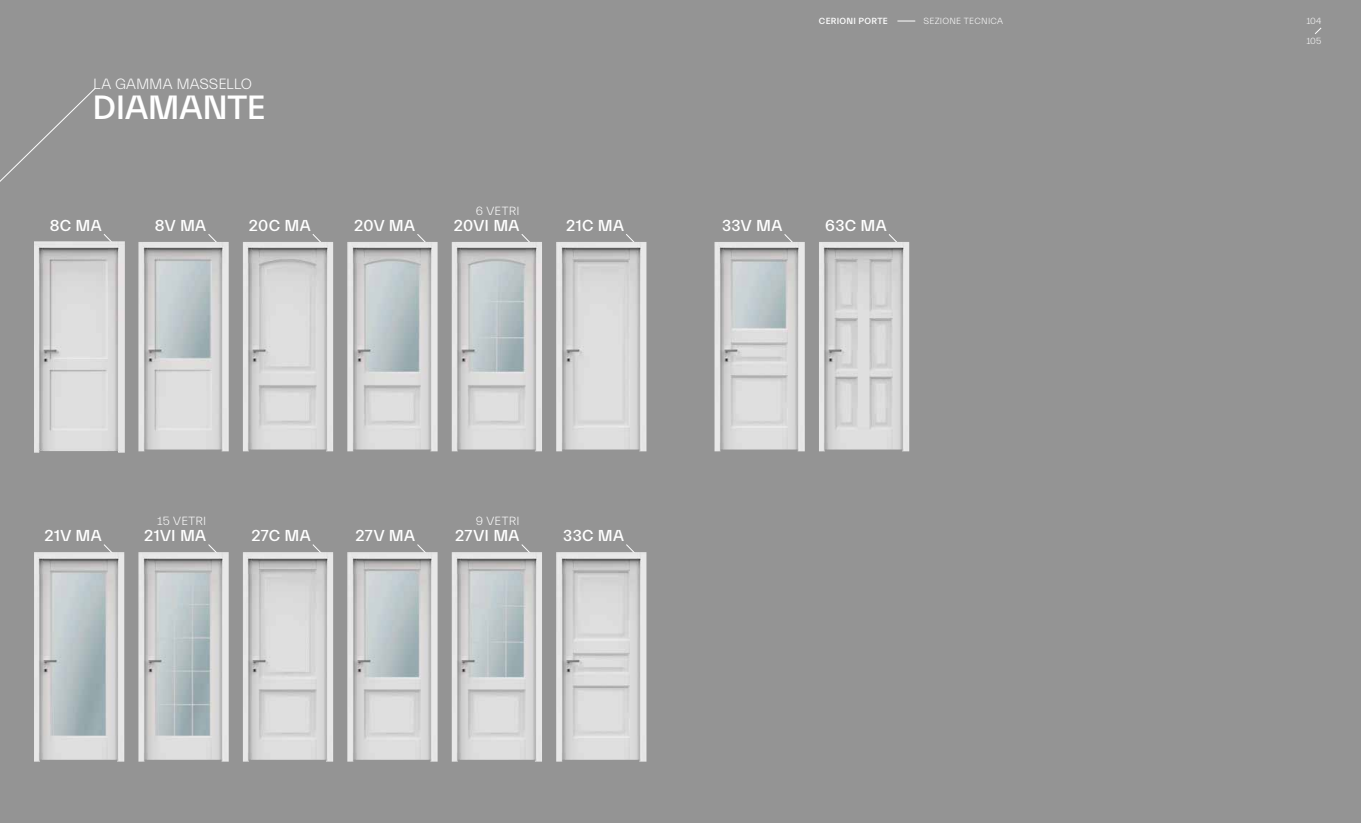
<style>
.page{position:relative;width:1361px;height:823px;background:#fff}
.page>*{position:absolute;margin:0;border:0;box-sizing:border-box;transform-origin:0 0}
.t1{font:500 34px "Everett";letter-spacing:-.01em;color:#fff}
.t2{font:500 16px "Everett";letter-spacing:.015em;color:#fff}
.t3{font:300 15px "Everett";letter-spacing:-.005em;color:#fff}
.t4{font:300 12px "Everett";letter-spacing:.02em;color:#fff}
.t5{font:300 9px "Everett";letter-spacing:.025em;color:#fff}
.t6{font:500 9px "Everett";letter-spacing:.03em;color:#fff}
</style>
<div class="page">
<div style="left:0;top:0;width:1361px;height:822px;background:#949494"></div>
<svg style="left:103px;top:234px;width:17px;height:8px"></svg>
<svg style="left:104px;top:544px;width:8px;height:8px"></svg>
<svg style="left:208px;top:234px;width:9px;height:8px"></svg>
<svg style="left:208px;top:544px;width:9px;height:8px"></svg>
<svg style="left:312px;top:234px;width:9px;height:8px"></svg>
<svg style="left:312px;top:544px;width:9px;height:8px"></svg>
<svg style="left:417px;top:234px;width:9px;height:8px"></svg>
<svg style="left:417px;top:544px;width:9px;height:8px"></svg>
<svg style="left:521px;top:234px;width:9px;height:8px"></svg>
<svg style="left:521px;top:544px;width:9px;height:8px"></svg>
<svg style="left:626px;top:234px;width:9px;height:8px"></svg>
<svg style="left:626px;top:544px;width:8px;height:8px"></svg>
<svg style="left:784px;top:234px;width:9px;height:8px"></svg>
<svg style="left:888px;top:234px;width:9px;height:8px"></svg>
<img style="left:556px;top:552px;width:90px;height:209px">
<img style="left:714px;top:242px;width:91px;height:209px">
<img style="left:819px;top:242px;width:90px;height:209px">
<img style="left:34px;top:242px;width:90px;height:210px">
<img style="left:243px;top:242px;width:90px;height:209px">
<img style="left:138px;top:242px;width:91px;height:209px">
<img style="left:243px;top:552px;width:90px;height:209px">
<img style="left:138px;top:552px;width:91px;height:209px">
<img style="left:34px;top:552px;width:90px;height:209px">
<img style="left:347px;top:242px;width:90px;height:209px">
<img style="left:347px;top:552px;width:90px;height:209px">
<img style="left:452px;top:242px;width:90px;height:209px">
<img style="left:452px;top:552px;width:90px;height:209px">
<img style="left:556px;top:242px;width:90px;height:209px">
<svg style="left:0;top:88px;width:96px;height:195px"></svg>
<svg style="left:897px;top:21px;width:18px;height:1px"></svg>
<svg style="left:1315px;top:27px;width:6px;height:7px"></svg>
<p class="t3" style="left:93px;top:76px;width:160px">LA GAMMA MASSELLO</p>
<h1 class="t1" style="left:93px;top:89px;width:175px">DIAMANTE</h1>
<p class="t6" style="left:819px;top:16px;width:70px">CERIONI PORTE</p>
<p class="t5" style="left:923px;top:16px;width:81px">SEZIONE TECNICA</p>
<p class="t4" style="left:476px;top:204px;width:45px">6 VETRI</p>
<p class="t2" style="left:454px;top:217px;width:67px">20VI MA</p>
<p class="t2" style="left:50px;top:217px;width:53px">8C MA</p>
<p class="t2" style="left:722px;top:217px;width:62px">33V MA</p>
<p class="t2" style="left:825px;top:217px;width:63px">63C MA</p>
<p class="t2" style="left:155px;top:217px;width:53px">8V MA</p>
<p class="t2" style="left:249px;top:217px;width:63px">20C MA</p>
<p class="t2" style="left:354px;top:217px;width:62px">20V MA</p>
<p class="t2" style="left:566px;top:217px;width:59px">21C MA</p>
<p class="t2" style="left:45px;top:527px;width:59px">21V MA</p>
<p class="t4" style="left:157px;top:514px;width:50px">15 VETRI</p>
<p class="t2" style="left:144px;top:527px;width:63px">21VI MA</p>
<p class="t2" style="left:251px;top:527px;width:61px">27C MA</p>
<p class="t2" style="left:356px;top:527px;width:61px">27V MA</p>
<p class="t4" style="left:476px;top:514px;width:45px">9 VETRI</p>
<p class="t2" style="left:455px;top:527px;width:66px">27VI MA</p>
<p class="t2" style="left:563px;top:527px;width:62px">33C MA</p>
<p class="t5" style="left:1306px;top:16px;width:16px">104</p>
<p class="t5" style="left:1306px;top:36px;width:16px">105</p>
</div>
